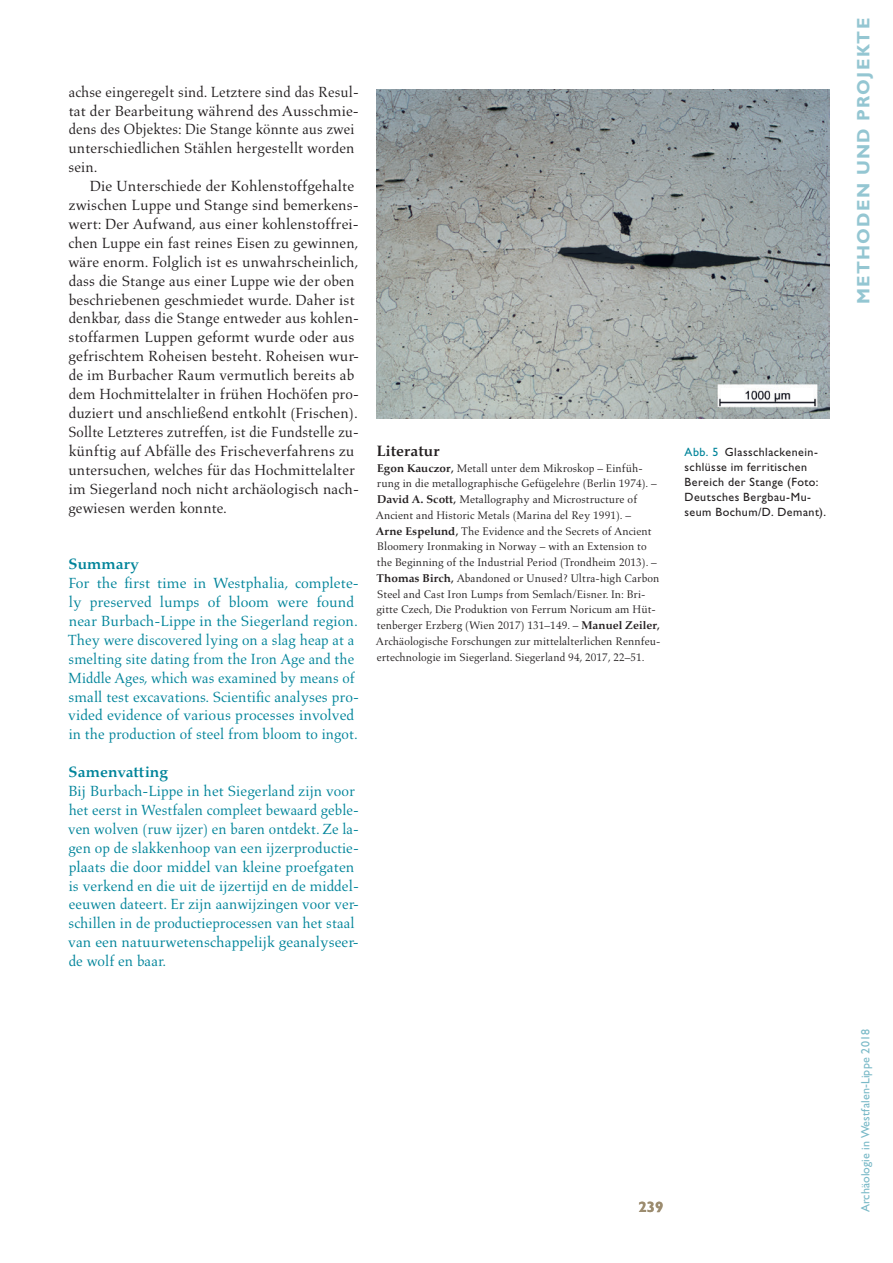
<style>
.page{position:relative;width:893px;height:1263px;background:#fff}
.page>*{position:absolute;margin:0;border:0;box-sizing:border-box;transform-origin:0 0}
.t1{font:18px "Gill Sans Std Bold 9";letter-spacing:.07em;color:#94c6d2}
.t2{font:15px/18.9px "Aldus LT Std";letter-spacing:.005em;color:#231f20}
.t3{font:15px/18.9px "Aldus LT Std";letter-spacing:.005em;color:#00849a}
.t4{font:700 15px "Aldus Nova";letter-spacing:.015em;color:#00849a}
.t5{font:700 15px "Aldus Nova";letter-spacing:.015em;color:#231f20}
.t6{font:700 15px "Gill Sans Std";color:#9c8c6f}
.t7{font:12px/15px "Gill Sans Std";letter-spacing:.04em;color:#231f20}
.t8{font:12px "Gill Sans Std 11";letter-spacing:.01em;color:#79b9c7}
.t9{font:11.25px/15.8px "Aldus LT Std";letter-spacing:.01em;color:#231f20}
.s1{font-family:"Aldus Nova";font-weight:700}
.s2{color:#00849a}
</style>
<div class="page">
<img style="left:376px;top:90px;width:453px;height:328px">
<p class="t2" style="left:68px;top:82px;width:292px">achse eingeregelt sind. Letztere sind das Resul&shy;tat der Bearbeitung während des Ausschmie&shy;dens des Objektes: Die Stange könnte aus zwei unterschiedlichen Stählen hergestellt worden sein.</p>
<p class="t2" style="left:68px;top:177px;width:292px;text-indent:22px">Die Unterschiede der Kohlenstoffgehalte zwischen Luppe und Stange sind bemerkens&shy;wert: Der Aufwand, aus einer kohlenstoffrei&shy;chen Luppe ein fast reines Eisen zu gewinnen, wäre enorm. Folglich ist es unwahrscheinlich, dass die Stange aus einer Luppe wie der oben beschriebenen geschmiedet wurde. Daher ist denkbar, dass die Stange entweder aus kohlen&shy;stoffarmen Luppen geformt wurde oder aus gefrischtem Roheisen besteht. Roheisen wur&shy;de im Burbacher Raum vermutlich bereits ab dem Hochmittelalter in frühen Hochöfen pro&shy;duziert und anschließend entkohlt (Frischen).<br>Sollte Letzteres zutreffen, ist die Fundstelle zu&shy;künftig auf Abfälle des Frischeverfahrens zu untersuchen, welches für das Hochmittelalter im Siegerland noch nicht archäologisch nach&shy;gewiesen werden konnte.</p>
<p class="t4" style="left:69px;top:555px;width:71px">Summary</p>
<p class="t3" style="left:68px;top:574px;width:293px">For the first time in Westphalia, complete&shy;ly preserved lumps of bloom were found near Burbach-Lippe in the Siegerland region.<br>They were discovered lying on a slag heap at a smelting site dating from the Iron Age and the Middle Ages, which was examined by means of small test excavations. Scientific analyses pro&shy;vided evidence of various processes involved in the production of steel from bloom to ingot.</p>
<p class="t4" style="left:69px;top:763px;width:101px">Samenvatting</p>
<p class="t3" style="left:68px;top:782px;width:292px">Bij Burbach-Lippe in het Siegerland zijn voor het eerst in Westfalen compleet bewaard geble&shy;ven wolven (ruw ijzer) en baren ontdekt. Ze la&shy;gen op de slakkenhoop van een ijzerproductie&shy;plaats die door middel van kleine proefgaten is verkend en die uit de ijzertijd en de middel&shy;eeuwen dateert. Er zijn aanwijzingen voor ver&shy;schillen in de productieprocessen van het staal van een natuurwetenschappelijk geanalyseer&shy;de wolf en baar.</p>
<p class="t5" style="left:377px;top:442px;width:64px">Literatur</p>
<p class="t9" style="left:376px;top:460px;width:286px"><span class="s1">Egon Kauczor,</span> Metall unter dem Mikroskop – Einfüh&shy;rung in die metallographische Gefügelehre (Berlin 1974). – <span class="s1">David A. Scott,</span> Metallography and Microstructure of Ancient and Historic Metals (Marina del Rey 1991). –<br><span class="s1">Arne Espelund,</span> The Evidence and the Secrets of Ancient Bloomery Ironmaking in Norway – with an Extension to the Beginning of the Industrial Period (Trondheim 2013). – <span class="s1">Thomas Birch,</span> Abandoned or Unused? Ultra-high Carbon Steel and Cast Iron Lumps from Semlach/Eisner. In: Bri&shy;gitte Czech, Die Produktion von Ferrum Noricum am Hüt&shy;tenberger Erzberg (Wien 2017) 131–149. – <span class="s1">Manuel Zeiler, </span>Archäologische Forschungen zur mittelalterlichen Rennfeu&shy;ertechnologie im Siegerland. Siegerland 94, 2017, 22–51.</p>
<p class="t7" style="left:685px;top:444px;width:143px"><span class="s2">Abb. 5</span> Glasschlackenein&shy;schlüsse im ferritischen<br>Bereich der Stange (Foto:<br>Deutsches Bergbau-Mu&shy;seum Bochum/D. Demant).</p>
<p class="t6" style="left:638px;top:1198px;width:26px">239</p>
<p class="t1" style="left:853px;top:304px;width:287px;rotate:-90deg">METHODEN UND PROJEKTE</p>
<p class="t8" style="left:859px;top:1212px;width:184px;rotate:-90deg">Archäologie in Westfalen-Lippe 2018</p>
</div>
